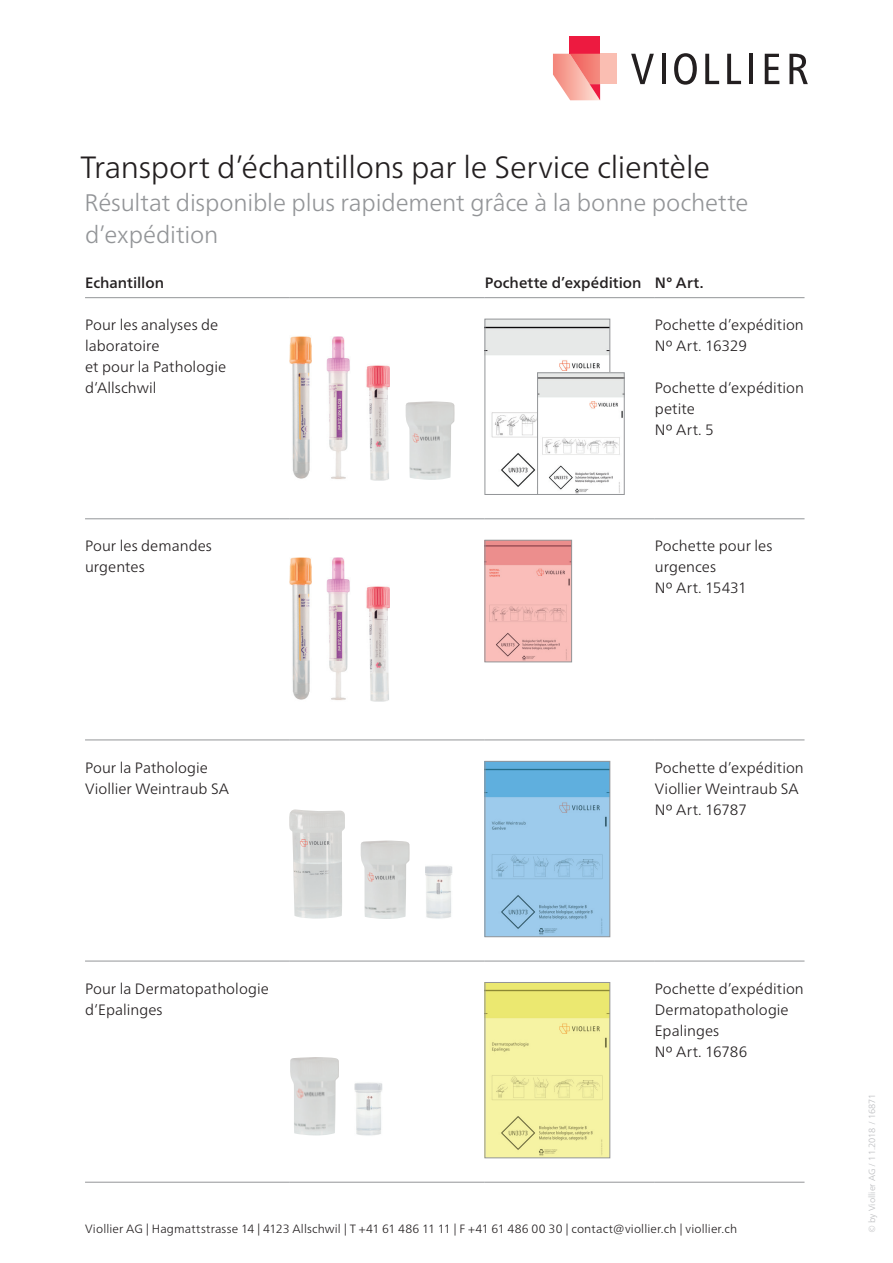
<style>
.page{position:relative;width:893px;height:1263px;background:#fff}
.page>*{position:absolute;margin:0;border:0;box-sizing:border-box;transform-origin:0 0}
.t1{font:300 30.75px "Frutiger Neue LTW1 G";letter-spacing:-.01em;color:#231f20}
.t2{font:300 24px/31.5px "Frutiger Neue LTW1 G";letter-spacing:-.01em;color:#939598}
.t3{font:300 15px/21px "Frutiger Neue LTW1 G";letter-spacing:.005em;color:#231f20}
.t4{font:500 15px "Frutiger Neue LTW1 G";color:#231f20}
.t5{font:300 12px "Frutiger Neue LTW1 G";letter-spacing:.01em;color:#231f20}
.t6{font:300 9px "Frutiger Neue LTW1 G";color:#bcbdc0}
</style>
<div class="page">
<svg style="left:631px;top:54px;width:23px;height:30px"></svg>
<hr style="left:662px;top:54px;width:4px;height:30px;background:#231f20">
<svg style="left:674px;top:53px;width:23px;height:32px"></svg>
<svg style="left:705px;top:54px;width:14px;height:30px"></svg>
<svg style="left:727px;top:54px;width:14px;height:30px"></svg>
<hr style="left:749px;top:54px;width:4px;height:30px;background:#231f20">
<svg style="left:765px;top:54px;width:14px;height:30px"></svg>
<svg style="left:789px;top:54px;width:19px;height:30px"></svg>
<div style="left:570px;top:37px;width:30px;height:17px;background:#ed1a40"></div>
<svg style="left:553px;top:54px;width:47px;height:46px;background:#f6a098"></svg>
<div style="left:600px;top:54px;width:17px;height:30px;background:#fabeb2"></div>
<hr style="left:85px;top:297px;width:204px;height:1px;background:#939598">
<hr style="left:289px;top:297px;width:196px;height:1px;background:#939598">
<hr style="left:485px;top:297px;width:170px;height:1px;background:#939598">
<hr style="left:655px;top:297px;width:149px;height:1px;background:#939598">
<hr style="left:289px;top:518px;width:196px;height:1px;background:#939598">
<hr style="left:485px;top:518px;width:170px;height:1px;background:#939598">
<hr style="left:655px;top:518px;width:149px;height:1px;background:#939598">
<hr style="left:85px;top:961px;width:204px;height:1px;background:#939598">
<hr style="left:289px;top:961px;width:196px;height:1px;background:#939598">
<hr style="left:485px;top:961px;width:170px;height:1px;background:#939598">
<hr style="left:655px;top:961px;width:149px;height:1px;background:#939598">
<hr style="left:85px;top:1182px;width:204px;height:1px;background:#939598">
<hr style="left:289px;top:1182px;width:196px;height:1px;background:#939598">
<hr style="left:485px;top:1182px;width:170px;height:1px;background:#939598">
<hr style="left:655px;top:1182px;width:149px;height:1px;background:#939598">
<hr style="left:85px;top:518px;width:204px;height:1px;background:#939598">
<hr style="left:85px;top:740px;width:204px;height:1px;background:#939598">
<hr style="left:289px;top:740px;width:196px;height:1px;background:#939598">
<hr style="left:485px;top:740px;width:170px;height:1px;background:#939598">
<hr style="left:655px;top:740px;width:149px;height:1px;background:#939598">
<img style="left:289px;top:336px;width:22px;height:143px">
<img style="left:326px;top:337px;width:24px;height:142px">
<img style="left:366px;top:365px;width:24px;height:115px">
<img style="left:405px;top:401px;width:50px;height:79px">
<img style="left:487px;top:321px;width:121px;height:166px">
<div style="left:485px;top:319px;width:125px;height:176px;border:1px solid #939598"></div>
<img style="left:539px;top:375px;width:83px;height:118px">
<div style="left:537px;top:373px;width:87px;height:122px;border:1px solid #939598"></div>
<img style="left:289px;top:557px;width:22px;height:143px">
<img style="left:326px;top:558px;width:24px;height:142px">
<img style="left:366px;top:586px;width:24px;height:116px">
<img style="left:487px;top:542px;width:83px;height:118px">
<div style="left:485px;top:540px;width:87px;height:122px;border:1px solid #939598"></div>
<img style="left:289px;top:809px;width:56px;height:110px">
<img style="left:360px;top:840px;width:50px;height:79px">
<img style="left:425px;top:865px;width:28px;height:54px">
<img style="left:487px;top:763px;width:121px;height:172px">
<div style="left:485px;top:761px;width:125px;height:176px;border:1px solid #939598"></div>
<img style="left:290px;top:1057px;width:49px;height:79px">
<img style="left:354px;top:1082px;width:28px;height:54px">
<img style="left:487px;top:984px;width:121px;height:172px">
<div style="left:485px;top:982px;width:125px;height:176px;border:1px solid #939598"></div>
<h1 class="t1" style="left:80px;top:149px;width:631px">Transport d’échantillons par le Service clientèle</h1>
<h2 class="t2" style="left:85px;top:187px;width:665px">Résultat disponible plus rapidement grâce à la bonne pochette d’expédition</h2>
<p class="t4" style="left:85px;top:274px;width:81px">Echantillon</p>
<p class="t4" style="left:485px;top:274px;width:220px">Pochette d’expédition N° Art.</p>
<p class="t3" style="left:85px;top:314px;width:143px">Pour les analyses de laboratoire<br>et pour la Pathologie d‘Allschwil</p>
<p class="t3" style="left:655px;top:314px;width:150px">Pochette d’expédition<br>Nº Art. 16329</p>
<p class="t3" style="left:655px;top:377px;width:151px">Pochette d‘expédition petite<br>Nº Art. 5</p>
<p class="t3" style="left:85px;top:536px;width:128px">Pour les demandes urgentes</p>
<p class="t3" style="left:655px;top:536px;width:119px">Pochette pour les urgences<br>Nº Art. 15431</p>
<p class="t3" style="left:85px;top:757px;width:146px">Pour la Pathologie<br>Viollier Weintraub SA</p>
<p class="t3" style="left:655px;top:757px;width:150px">Pochette d’expédition<br>Viollier Weintraub SA<br>Nº Art. 16787</p>
<p class="t3" style="left:85px;top:978px;width:185px">Pour la Dermatopathologie d‘Epalinges</p>
<p class="t3" style="left:655px;top:978px;width:150px">Pochette d’expédition<br>Dermatopathologie<br>Epalinges<br>Nº Art. 16786</p>
<p class="t5" style="left:85px;top:1222px;width:654px">Viollier AG | Hagmattstrasse 14 | 4123 Allschwil | T +41 61 486 11 11 | F +41 61 486 00 30 | contact@viollier.ch | viollier.ch</p>
<p class="t6" style="left:866px;top:1233px;width:141px;rotate:-90deg">© by Viollier AG / 11.2018 / 16871</p>
</div>
